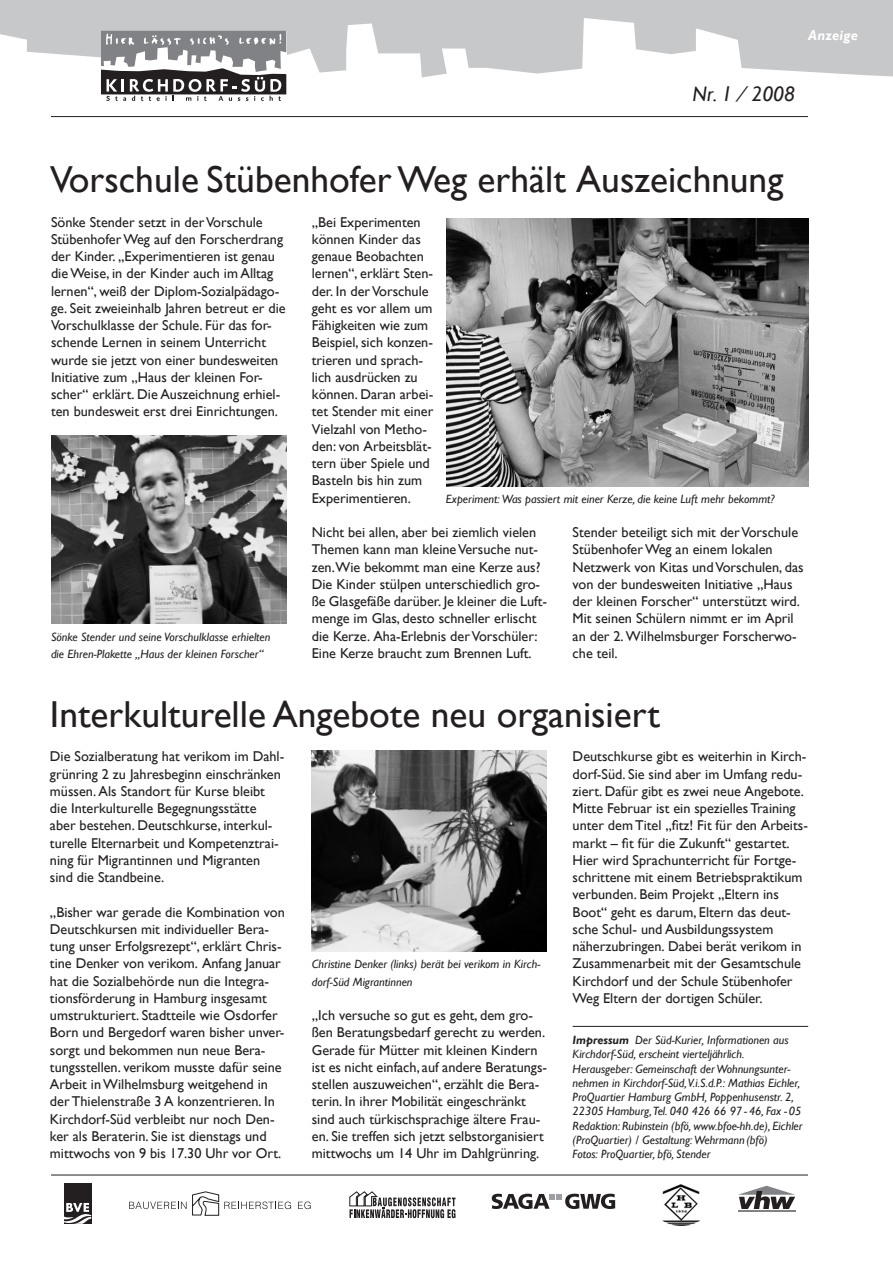
<style>
.page{position:relative;width:893px;height:1263px;background:#fff}
.page>*{position:absolute;margin:0;border:0;box-sizing:border-box;transform-origin:0 0}
.t1{font:37.5px "Gill Sans";color:#231f20}
.t2{font:italic 21px "Gill Sans";color:#231f20}
.t3{font:14.25px/17.2px "Gill Sans";color:#231f20}
.t4{font:italic 700 14.25px "Gill Sans";letter-spacing:.02em;color:#fff}
.t5{font:italic 12px/14.2px "Gill Sans";color:#231f20}
.s1{font-weight:700}
</style>
<div class="page">
<svg style="left:0;top:0;width:893px;height:86px;fill:#c7c8ca"></svg>
<svg style="left:101px;top:31px;width:185px;height:70px"></svg>
<hr style="left:51px;top:116px;width:757px;height:1px;background:#231f20">
<hr style="left:51px;top:1175px;width:757px;height:1px;background:#231f20">
<img style="left:662px;top:1184px;width:37px;height:41px">
<svg style="left:350px;top:1191px;width:105px;height:27px"></svg>
<svg style="left:298px;top:1201px;width:13px;height:8px"></svg>
<svg style="left:129px;top:1191px;width:162px;height:24px"></svg>
<div style="left:64px;top:1183px;width:27px;height:41px;background:#231f20"></div>
<svg style="left:64px;top:1203px;width:27px;height:21px"></svg>
<svg style="left:492px;top:1194px;width:123px;height:15px"></svg>
<svg style="left:738px;top:1186px;width:45px;height:9px"></svg>
<img style="left:739px;top:1191px;width:56px;height:18px">
<hr style="left:738px;top:1210px;width:57px;height:2px;background:#808285">
<img style="left:311px;top:750px;width:235px;height:201px">
<img style="left:52px;top:436px;width:234px;height:187px">
<img style="left:446px;top:218px;width:362px;height:268px">
<hr style="left:573px;top:1026px;width:235px;height:1px;background:#231f20">
<p class="t4" style="left:808px;top:27px;width:51px">Anzeige</p>
<h2 class="t2" style="left:692px;top:81px;width:104px">Nr. 1 ∕ 2008</h2>
<h1 class="t1" style="left:50px;top:158px;width:735px">Vorschule Stübenhofer Weg erhält Auszeichnung</h1>
<p class="t3" style="left:51px;top:213px;width:236px">Sönke Stender setzt in der Vorschule Stübenhofer Weg auf den Forscherdrang der Kinder. „Experimentieren ist genau die Weise, in der Kinder auch im Alltag lernen“, weiß der Diplom-Sozialpädago&shy;ge. Seit zweieinhalb Jahren betreut er die Vorschulklasse der Schule. Für das for&shy;schende Lernen in seinem Unterricht wurde sie jetzt von einer bundesweiten Initiative zum „Haus der kleinen For&shy;scher“ erklärt. Die Auszeichnung erhiel&shy;ten bundesweit erst drei Einrichtungen.</p>
<p class="t3" style="left:312px;top:213px;width:123px">„Bei Experimenten können Kinder das genaue Beobachten lernen“, erklärt Sten&shy;der. In der Vorschule geht es vor allem um<br>Fähigkeiten wie zum<br>Beispiel, sich konzen&shy;trieren und sprach&shy;lich ausdrücken zu können. Daran arbei&shy;tet Sten-der mit einer<br>Vielzahl von Metho&shy;den: von Arbeitsblät&shy;tern über Spiele und<br>Basteln bis hin zum<br>Experimentieren.</p>
<p class="t3" style="left:312px;top:524px;width:236px">Nicht bei allen, aber bei ziemlich vielen Themen kann man kleine Versuche nut&shy;zen.Wie bekommt man eine Kerze aus?<br>Die Kinder stülpen unterschiedlich gro&shy;ße Glasgefäße darüber. Je kleiner die Luft&shy;menge im Glas, desto schneller er-lischt die Kerze. Aha-Erlebnis der Vor-schüler:<br>Eine Kerze braucht zum Brennen Luft.</p>
<p class="t3" style="left:573px;top:524px;width:233px">Stender beteiligt sich mit der Vorschule Stübenhofer Weg an einem lokalen Netz-werk von Kitas und Vorschulen, das von der bundesweiten Initiative „Haus der kleinen Forscher“ unterstützt wird.<br>Mit seinen Schülern nimmt er im April an der 2.Wilhelmsburger Forscherwo&shy;che teil.</p>
<p class="t5" style="left:446px;top:492px;width:330px">Experiment:Was passiert mit einer Kerze, die keine Luft mehr bekommt?</p>
<p class="t5" style="left:51px;top:628px;width:221px;line-height:17.2px">Sönke Stender und seine Vorschulklasse erhielten die Ehren-Plakette „Haus der kleinen Forscher“</p>
<h1 class="t1" style="left:50px;top:692px;width:611px">Interkulturelle Angebote neu organisiert</h1>
<p class="t3" style="left:50px;top:748px;width:236px">Die Sozialberatung hat verikom im Dahl&shy;grünring 2 zu Jahresbeginn einschränken müssen. Als Standort für Kurse bleibt die Interkulturelle Begegnungsstätte aber bestehen. Deutschkurse, interkul&shy;turelle Elternarbeit und Kompetenztrai&shy;ning für Migrantinnen und Migranten sind die Standbeine.</p>
<p class="t3" style="left:50px;top:903px;width:236px">„Bisher war gerade die Kombination von Deutschkursen mit individueller Bera&shy;tung unser Erfolgsrezept“, erklärt Chris&shy;tine Denker von verikom. Anfang Januar hat die Sozialbehörde nun die Integra&shy;tionsförderung in Hamburg insgesamt umstrukturiert. Stadtteile wie Osdorfer Born und Bergedorf waren bisher unver&shy;sorgt und bekommen nun neue Bera&shy;tungsstellen. verikom musste dafür seine Arbeit in Wilhelmsburg weitgehend in der Thielenstraße 3 A konzen-trieren. In Kirchdorf-Süd verbleibt nur noch Den&shy;ker als Beraterin. Sie ist dienstags und mittwochs von 9 bis 17.30 Uhr vor Ort.</p>
<p class="t3" style="left:573px;top:748px;width:236px">Deutschkurse gibt es weiterhin in Kirch&shy;dorf-Süd. Sie sind aber im Umfang redu&shy;ziert. Dafür gibt es zwei neue Angebote.<br>Mitte Februar ist ein spezielles Training unter dem Titel „fitz! Fit für den Arbeits&shy;markt – fit für die Zukunft“ gestartet.<br>Hier wird Sprachunterricht für Fortge&shy;schrittene mit einem Betriebspraktikum verbunden. Beim Projekt „Eltern ins Boot“ geht es darum, Eltern das deut&shy;sche Schul- und Ausbildungssystem näherzubringen. Dabei berät verikom in Zusammenarbeit mit der Gesamtschule Kirchdorf und der Schule Stübenhofer Weg Eltern der dortigen Schüler.</p>
<p class="t5" style="left:312px;top:956px;width:230px;line-height:17.2px">Christine Denker (links) berät bei verikom in Kirch&shy;dorf-Süd Migrantinnen</p>
<p class="t3" style="left:312px;top:1007px;width:236px">„Ich versuche so gut es geht, dem gro&shy;ßen Beratungsbedarf gerecht zu wer-den.<br>Gerade für Mütter mit kleinen Kindern ist es nicht einfach, auf andere Be-ra-tungs&shy;stel- len auszuweichen“, erzählt die Bera&shy;terin. In ihrer Mobilität eingeschränkt sind auch türkischsprachige ältere Frau&shy;en. Sie treffen sich jetzt selbst-or-ga-ni-siert mittwochs um 14 Uhr im Dahl-grünring.</p>
<p class="t5" style="left:573px;top:1033px;width:231px"><span class="s1">Impressum</span> Der Süd-Kurier, Informationen aus Kirchdorf-Süd, erscheint viertel-jährlich.<br>Herausgeber: Gemeinschaft der Wohnungs-unter&shy;nehmen in Kirchdorf-Süd, V.i.S.d.P.: Mathias Eichler, ProQuartier Ham-burg GmbH, Poppenhusenstr. 2, 22305 Hamburg, Tel. 040 426 66 97 - 46, Fax - 05<br>Redaktion: Rubinstein (bfö, www.bfoe-hh.de), Eichler (ProQuartier) / Gestaltung: Wehrmann (bfö)<br>Fotos: ProQuartier, bfö, Stender</p>
</div>
